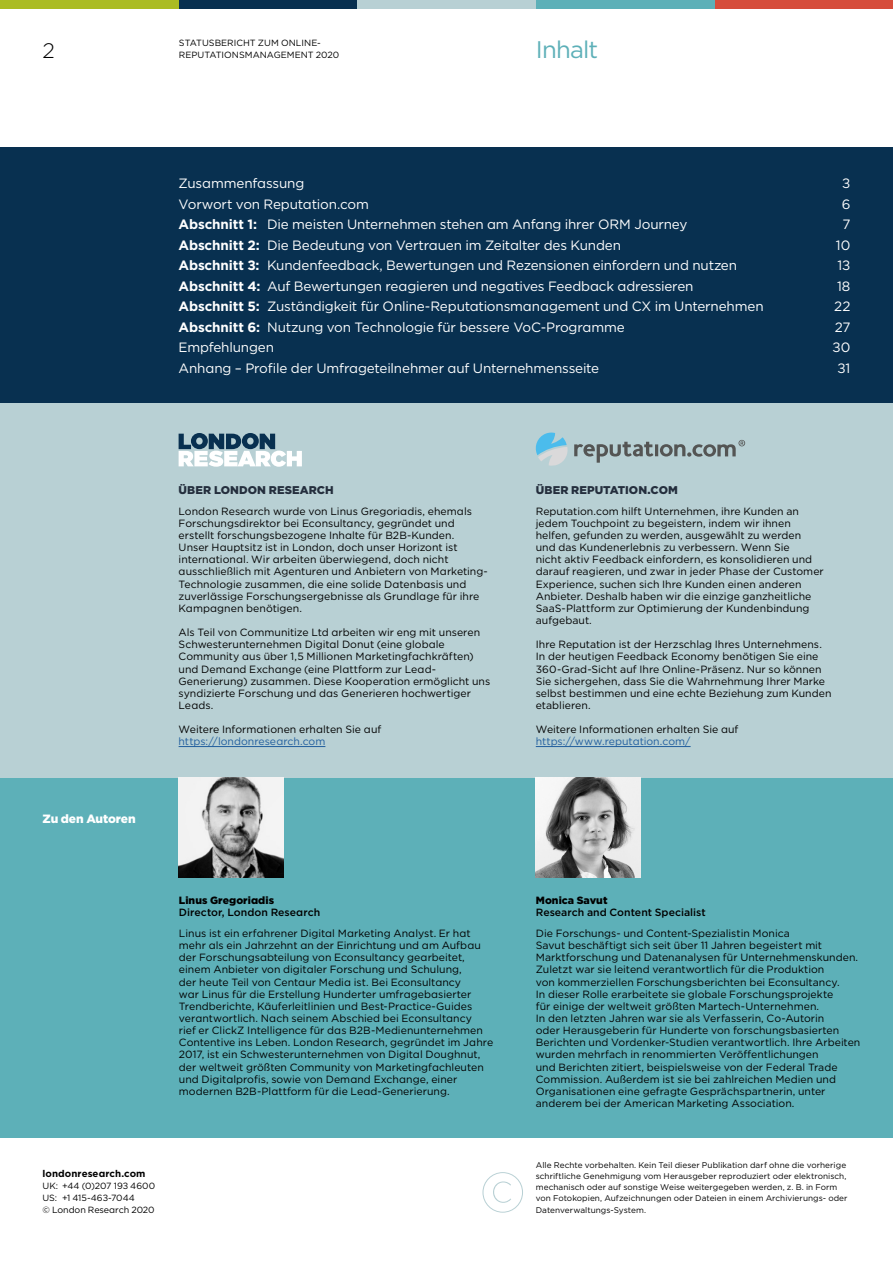
<style>
.page{position:relative;width:893px;height:1263px;background:#fff}
.page>*{position:absolute;margin:0;border:0;box-sizing:border-box;transform-origin:0 0}
.t1{font:24px "Gotham";letter-spacing:-.03em;color:#5db0b8}
.t2{font:300 21px "Gotham";color:#000}
.t3{font:13.5px "Gotham";letter-spacing:-.015em;color:#fff}
.t4{font:900 12px "Gotham";letter-spacing:-.01em;color:#fff}
.t5{font:900 11.25px "Gotham";letter-spacing:.005em;color:#242e3d}
.t6{font:10.5px/12.1px "Gotham";color:#000}
.t7{font:10.5px "Gotham";color:#215e9e}
.t8{font:500 10.5px "Gotham";color:#000}
.t9{font:900 10.5px "Gotham";letter-spacing:.005em;color:#000}
.t10{font:700 9.75px "Gotham";letter-spacing:.01em;color:#000}
.t11{font:9px/12px "Gotham";color:#000}
.t12{font:8.25px/11.2px "Gotham";letter-spacing:.005em;color:#000}
.s1{font-weight:700}
</style>
<div class="page">
<div style="left:714px;top:0;width:179px;height:9px;background:#d64d3b"></div>
<div style="left:536px;top:0;width:178px;height:9px;background:#5db0b8"></div>
<div style="left:357px;top:0;width:179px;height:9px;background:#b8d0d4"></div>
<div style="left:179px;top:0;width:178px;height:9px;background:#083050"></div>
<div style="left:0;top:0;width:179px;height:9px;background:#abbc22"></div>
<svg style="left:482px;top:1172px;width:41px;height:41px"></svg>
<div style="left:0;top:403px;width:893px;height:375px;background:#b8d0d4"></div>
<svg style="left:179px;top:433px;width:123px;height:34px"></svg>
<div style="left:0;top:148px;width:893px;height:255px;background:#083050"></div>
<div style="left:0;top:778px;width:893px;height:360px;background:#5db0b8"></div>
<img style="left:179px;top:778px;width:104px;height:100px">
<img style="left:536px;top:778px;width:105px;height:100px">
<svg style="left:536px;top:433px;width:209px;height:33px"></svg>
<hr style="left:179px;top:746px;width:146px;height:1px;background:#215e9e">
<hr style="left:536px;top:746px;width:155px;height:1px;background:#215e9e">
<h2 class="t2" style="left:43px;top:37px;width:14px">2</h2>
<p class="t11" style="left:179px;top:36px;width:162px">STATUSBERICHT ZUM ONLINE-<br>REPUTATIONSMANAGEMENT 2020</p>
<h1 class="t1" style="left:536px;top:34px;width:64px">Inhalt</h1>
<p class="t3" style="left:179px;top:175px;width:127px">Zusammenfassung</p>
<p class="t3" style="left:842px;top:175px;width:10px">3</p>
<p class="t3" style="left:179px;top:195px;width:192px">Vorwort von Reputation.com</p>
<p class="t3" style="left:842px;top:195px;width:10px">6</p>
<p class="t3" style="left:179px;top:216px;width:510px"><span class="s1">Abschnitt 1:</span> Die meisten Unternehmen stehen am Anfang ihrer ORM Journey</p>
<p class="t3" style="left:842px;top:216px;width:10px">7</p>
<p class="t3" style="left:179px;top:236px;width:444px"><span class="s1">Abschnitt 2:</span> Die Bedeutung von Vertrauen im Zeitalter des Kunden</p>
<p class="t3" style="left:836px;top:236px;width:16px">10</p>
<p class="t3" style="left:179px;top:257px;width:560px"><span class="s1">Abschnitt 3:</span> Kundenfeedback, Bewertungen und Rezensionen einfordern und nutzen</p>
<p class="t3" style="left:838px;top:257px;width:14px">13</p>
<p class="t3" style="left:179px;top:277px;width:516px"><span class="s1">Abschnitt 4:</span> Auf Bewertungen reagieren und negatives Feedback adressieren</p>
<p class="t3" style="left:837px;top:277px;width:15px">18</p>
<p class="t3" style="left:179px;top:298px;width:587px"><span class="s1">Abschnitt 5:</span> Zuständigkeit für Online-Reputationsmanagement und CX im Unternehmen</p>
<p class="t3" style="left:834px;top:298px;width:18px">22</p>
<p class="t3" style="left:179px;top:318px;width:448px"><span class="s1">Abschnitt 6:</span> Nutzung von Technologie für bessere VoC-Programme</p>
<p class="t3" style="left:835px;top:318px;width:17px">27</p>
<p class="t3" style="left:179px;top:339px;width:97px">Empfehlungen</p>
<p class="t3" style="left:833px;top:339px;width:19px">30</p>
<p class="t3" style="left:179px;top:359px;width:422px">Anhang – Profile der Umfrageteilnehmer auf Unternehmensseite</p>
<p class="t3" style="left:838px;top:359px;width:14px">31</p>
<p class="t4" style="left:43px;top:810px;width:95px">Zu den Autoren</p>
<p class="t5" style="left:179px;top:482px;width:157px">ÜBER LONDON RESEARCH</p>
<p class="t6" style="left:179px;top:505px;width:311px">London Research wurde von Linus Gregoriadis, ehemals Forschungsdirektor bei Econsultancy, gegründet und erstellt forschungsbezogene Inhalte für B2B-Kunden.<br>Unser Hauptsitz ist in London, doch unser Horizont ist international. Wir arbeiten überwiegend, doch nicht ausschließlich mit Agenturen und Anbietern von Marketing-Technologie zusammen, die eine solide Datenbasis und zuverlässige Forschungsergebnisse als Grundlage für ihre Kampagnen benötigen.</p>
<p class="t6" style="left:179px;top:626px;width:313px">Als Teil von Communitize Ltd arbeiten wir eng mit unseren Schwesterunternehmen Digital Donut (eine globale Community aus über 1,5 Millionen Marketingfachkräften) und Demand Exchange (eine Plattform zur Lead-Generierung) zusammen. Diese Kooperation ermöglicht uns syndizierte Forschung und das Generieren hochwertiger Leads.</p>
<p class="t6" style="left:179px;top:723px;width:204px">Weitere Informationen erhalten Sie auf</p>
<p class="t7" style="left:179px;top:735px;width:148px">https://londonresearch.com</p>
<p class="t9" style="left:179px;top:893px;width:97px">Linus Gregoriadis</p>
<p class="t8" style="left:179px;top:906px;width:143px">Director, London Research</p>
<p class="t6" style="left:179px;top:927px;width:316px">Linus ist ein erfahrener Digital Marketing Analyst. Er hat mehr als ein Jahrzehnt an der Einrichtung und am Aufbau der Forschungsabteilung von Econsultancy gearbeitet, einem Anbieter von digitaler Forschung und Schulung,<br>der heute Teil von Centaur Media ist. Bei Econsultancy<br>war Linus für die Erstellung Hunderter umfragebasierter Trendberichte, Käuferleitlinien und Best-Practice-Guides verantwortlich. Nach seinem Abschied bei Econsultancy<br>rief er ClickZ Intelligence für das B2B-Medienunternehmen Contentive ins Leben. London Research, gegründet im Jahre 2017, ist ein Schwesterunternehmen von Digital Doughnut, der weltweit größten Community von Marketingfachleuten und Digitalprofis, sowie von Demand Exchange, einer modernen B2B-Plattform für die Lead-Generierung.</p>
<p class="t10" style="left:43px;top:1167px;width:105px">londonresearch.com</p>
<p class="t11" style="left:43px;top:1179px;width:114px">UK: +44 (0)207 193 4600<br>US: +1 415-463-7044<br>© London Research 2020</p>
<p class="t5" style="left:536px;top:482px;width:144px">ÜBER REPUTATION.COM</p>
<p class="t6" style="left:536px;top:505px;width:290px">Reputation.com hilft Unternehmen, ihre Kunden an jedem Touchpoint zu begeistern, indem wir ihnen helfen, gefunden zu werden, ausgewählt zu werden und das Kundenerlebnis zu verbessern. Wenn Sie<br>nicht aktiv Feedback einfordern, es konsolidieren und darauf reagieren, und zwar in jeder Phase der Customer Experience, suchen sich Ihre Kunden einen anderen Anbieter. Deshalb haben wir die einzige ganzheitliche SaaS-Plattform zur Optimierung der Kundenbindung aufgebaut.</p>
<p class="t6" style="left:536px;top:638px;width:297px">Ihre Reputation ist der Herzschlag Ihres Unternehmens.<br>In der heutigen Feedback Economy benötigen Sie eine 360-Grad-Sicht auf Ihre Online-Präsenz. Nur so können Sie sichergehen, dass Sie die Wahrnehmung Ihrer Marke selbst bestimmen und eine echte Beziehung zum Kunden etablieren.</p>
<p class="t6" style="left:536px;top:723px;width:204px">Weitere Informationen erhalten Sie auf</p>
<p class="t7" style="left:536px;top:735px;width:156px">https://www.reputation.com/</p>
<p class="t9" style="left:536px;top:893px;width:73px">Monica Savut</p>
<p class="t8" style="left:536px;top:906px;width:172px">Research and Content Specialist</p>
<p class="t6" style="left:536px;top:927px;width:326px">Die Forschungs- und Content-Spezialistin Monica<br>Savut beschäftigt sich seit über 11 Jahren begeistert mit Marktforschung und Datenanalysen für Unternehmenskunden.<br>Zuletzt war sie leitend verantwortlich für die Produktion<br>von kommerziellen Forschungsberichten bei Econsultancy.<br>In dieser Rolle erarbeitete sie globale Forschungsprojekte<br>für einige der weltweit größten Martech-Unternehmen.<br>In den letzten Jahren war sie als Verfasserin, Co-Autorin<br>oder Herausgeberin für Hunderte von forschungsbasierten Berichten und Vordenker-Studien verantwortlich. Ihre Arbeiten wurden mehrfach in renommierten Veröffentlichungen<br>und Berichten zitiert, beispielsweise von der Federal Trade Commission. Außerdem ist sie bei zahlreichen Medien und Organisationen eine gefragte Gesprächspartnerin, unter anderem bei der American Marketing Association.</p>
<p class="t12" style="left:536px;top:1159px;width:313px">Alle Rechte vorbehalten. Kein Teil dieser Publikation darf ohne die vorherige schriftliche Genehmigung vom Herausgeber reproduziert oder elektronisch, mechanisch oder auf sonstige Weise weitergegeben werden, z. B. in Form von Fotokopien, Aufzeichnungen oder Dateien in einem Archivierungs- oder Datenverwaltungs-System.</p>
</div>
